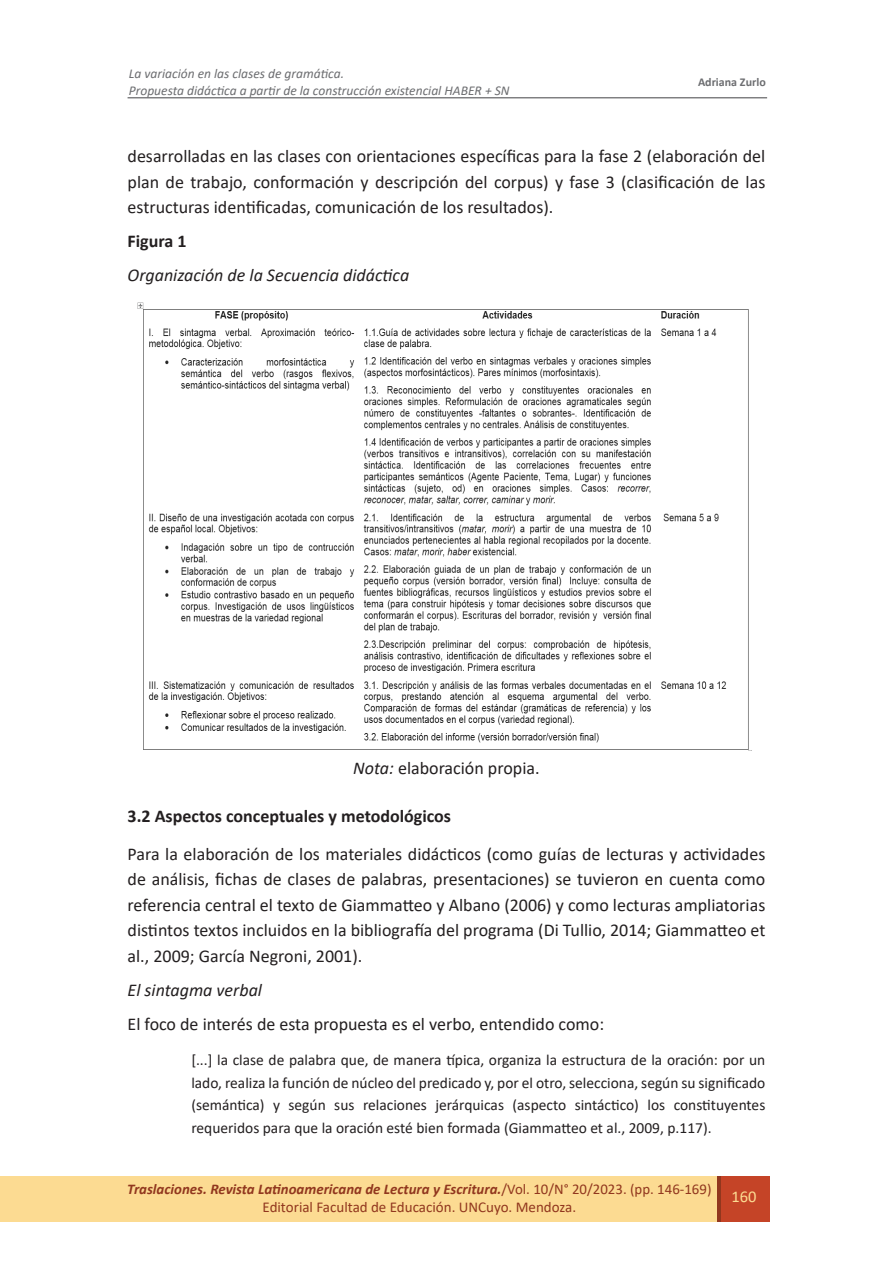
<style>
.page{position:relative;width:893px;height:1263px;background:#fff}
.page>*{position:absolute;margin:0;border:0;box-sizing:border-box;transform-origin:0 0}
.t1{font:18px/25.5px "Calibri";color:#231f20;text-align:justify}
.t2{font:italic 18px "Calibri";color:#231f20}
.Titulo{font:700 18px "Calibri";color:#231f20}
.t3{font:16.5px "Calibri";color:#fcdb92}
.Parrafo_entre_parrafo{font:15.45px/22.5px "Calibri";color:#231f20;text-align:justify}
.t4{font:15px "Calibri";color:#91371e}
.t5{font:italic 700 14.85px "Calibri";color:#91371e}
.Título_Principal{font:italic 13.5px "Calibri";color:#6c6d70}
.t6{font:700 12px "Calibri";color:#6c6d70}
.s1{font-style:italic}
.s2{font-weight:400;font-style:normal}
</style>
<div class="page">
<div style="left:718px;top:1176px;width:52px;height:46px;background:#c54427"></div>
<div style="left:0;top:1176px;width:719px;height:46px;background:#fcdb92"></div>
<hr style="left:718px;top:1176px;width:3px;height:46px;background:#91371e">
<hr style="left:128px;top:97px;width:639px;height:1px;background:#57585a">
<img style="left:137px;top:302px;width:612px;height:448px">
<p class="Título_Principal" style="left:129px;top:65px;width:217px">La variación en las clases de gramática.</p>
<p class="Título_Principal" style="left:129px;top:81px;width:382px">Propuesta didáctica a partir de la construcción existencial HABER + SN</p>
<p class="t6" style="left:698px;top:73px;width:69px">Adriana Zurlo</p>
<p class="t1" style="left:128px;top:143px;width:639px">desarrolladas en las clases con orientaciones específicas para la fase 2 (elaboración del plan de trabajo, conformación y descripción del corpus) y fase 3 (clasificación de las estructuras identificadas, comunicación de los resultados).</p>
<p class="Titulo" style="left:128px;top:229px;width:60px">Figura 1</p>
<p class="t2" style="left:128px;top:263px;width:283px">Organización de la Secuencia didáctica</p>
<p class="t1" style="left:353px;top:755px;width:188px"><span class="s1">Nota:</span> elaboración propia.</p>
<p class="Titulo" style="left:128px;top:803px;width:325px">3.2 Aspectos conceptuales y metodológicos</p>
<p class="t1" style="left:128px;top:841px;width:639px">Para la elaboración de los materiales didácticos (como guías de lecturas y actividades de análisis, fichas de clases de palabras, presentaciones) se tuvieron en cuenta como referencia central el texto de Giammatteo y Albano (2006) y como lecturas ampliatorias distintos textos incluidos en la bibliografía del programa (Di Tullio, 2014; Giammatteo et al., 2009; García Negroni, 2001).</p>
<p class="t2" style="left:128px;top:977px;width:136px">El sintagma verbal</p>
<p class="t1" style="left:128px;top:1011px;width:478px">El foco de interés de esta propuesta es el verbo, entendido como:</p>
<p class="Parrafo_entre_parrafo" style="left:191px;top:1048px;width:575px">[...] la clase de palabra que, de manera típica, organiza la estructura de la oración: por un lado, realiza la función de núcleo del predicado y, por el otro, selecciona, según su significado (semántica) y según sus relaciones jerárquicas (aspecto sintáctico) los constituyentes requeridos para que la oración esté bien formada (Giammatteo et al., 2009, p.117).</p>
<p class="t5" style="left:127px;top:1179px;width:586px">Traslaciones. Revista Latinoamericana de Lectura y Escritura.<span class="s2">/Vol. 10/N° 20/2023. (pp. 146-169)</span></p>
<p class="t4" style="left:263px;top:1197px;width:315px">Editorial Facultad de Educación. UNCuyo. Mendoza.</p>
<p class="t3" style="left:731px;top:1185px;width:27px">160</p>
</div>
